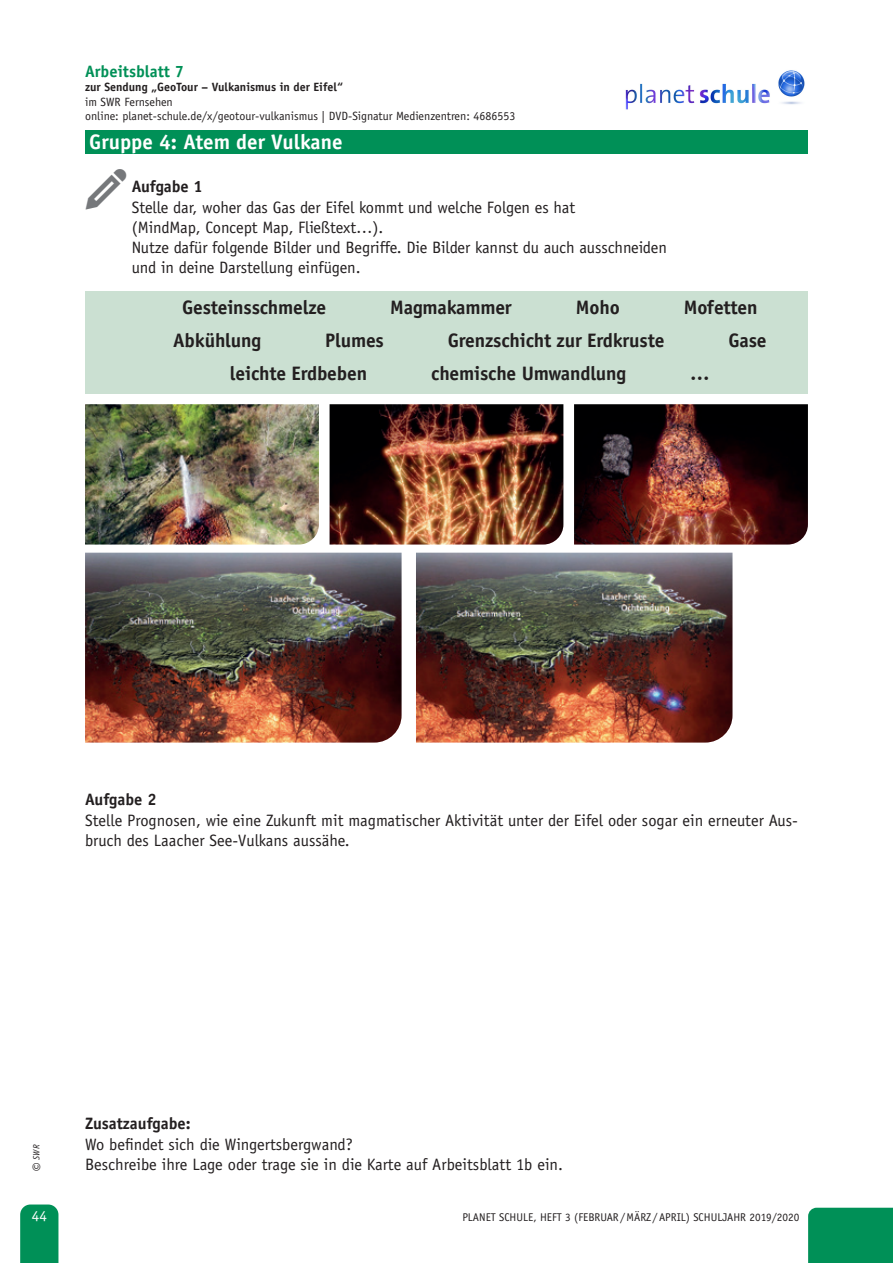
<style>
.page{position:relative;width:893px;height:1263px;background:#fff}
.page>*{position:absolute;margin:0;border:0;box-sizing:border-box;transform-origin:0 0}
.t1{font:700 21px "Officina Sans Std";color:#fff}
.t2{font:700 19.5px "Officina Sans Std";letter-spacing:-.01em;color:#231f20}
.t3{font:16.5px/20.2px "Officina Sans Std";letter-spacing:-.005em;color:#231f20}
.t4{font:700 16.5px "Officina Sans Std";color:#231f20}
.t5{font:700 16.5px "Officina Sans Std";color:#009057}
.t6{font:15px "Officina Sans Std";color:#fff}
.t7{font:12px/14.4px "Officina Sans Std";color:#231f20}
.t8{font:700 12px "Officina Sans Std";color:#231f20}
.t9{font:11.25px "Officina Sans Std";color:#231f20}
.t10{font:italic 9px "Officina Sans Std";color:#231f20}
.s1{font-size:16.5px}
</style>
<div class="page">
<div style="left:85px;top:291px;width:723px;height:37px;background:#cbe0d2"></div>
<div style="left:85px;top:324px;width:723px;height:37px;background:#cbe0d2"></div>
<div style="left:85px;top:357px;width:723px;height:37px;background:#cbe0d2"></div>
<div style="left:85px;top:130px;width:723px;height:23px;background:#009057"></div>
<div style="left:20px;top:1204px;width:38px;height:59px;background:#009057"></div>
<div style="left:808px;top:1208px;width:85px;height:55px;background:#009057"></div>
<img style="left:85px;top:404px;width:234px;height:140px">
<img style="left:330px;top:404px;width:233px;height:140px">
<img style="left:574px;top:404px;width:234px;height:140px">
<img style="left:85px;top:553px;width:317px;height:189px">
<img style="left:416px;top:553px;width:316px;height:189px">
<img style="left:625px;top:70px;width:180px;height:40px">
<p class="t5" style="left:85px;top:61px;width:100px">Arbeitsblatt 7</p>
<p class="t8" style="left:85px;top:80px;width:260px">zur Sendung „GeoTour – Vulkanismus in der Eifel“</p>
<p class="t7" style="left:85px;top:94px;width:432px">im SWR Fernsehen<br>online: planet-schule.de/x/geotour-vulkanismus | DVD-Signatur Medienzentren: 4686553</p>
<p class="t1" style="left:89px;top:129px;width:255px">Gruppe 4: Atem der Vulkane</p>
<p class="t4" style="left:132px;top:177px;width:72px">Aufgabe 1</p>
<p class="t3" style="left:132px;top:197px;width:537px">Stelle dar, woher das Gas der Eifel kommt und welche Folgen es hat<br>(MindMap, Concept Map, Fließtext…).<br>Nutze dafür folgende Bilder und Begriffe. Die Bilder kannst du auch ausschneiden und in deine Darstellung einfügen.</p>
<p class="t2" style="left:182px;top:295px;width:146px">Gesteinsschmelze</p>
<p class="t2" style="left:390px;top:295px;width:123px">Magmakammer</p>
<p class="t2" style="left:576px;top:295px;width:45px">Moho</p>
<p class="t2" style="left:684px;top:295px;width:75px">Mofetten</p>
<p class="t2" style="left:173px;top:328px;width:90px">Abkühlung</p>
<p class="t2" style="left:325px;top:328px;width:60px">Plumes</p>
<p class="t2" style="left:448px;top:328px;width:218px">Grenzschicht zur Erdkruste</p>
<p class="t2" style="left:729px;top:328px;width:40px">Gase</p>
<p class="t2" style="left:230px;top:361px;width:139px">leichte Erdbeben</p>
<p class="t2" style="left:431px;top:361px;width:196px">chemische Umwandlung</p>
<p class="t2" style="left:690px;top:361px;width:21px">…</p>
<p class="t4" style="left:85px;top:789px;width:73px">Aufgabe 2</p>
<p class="t3" style="left:85px;top:810px;width:715px">Stelle Prognosen, wie eine Zukunft mit magmatischer Aktivität unter der Eifel oder sogar ein erneuter Aus&shy;bruch des Laacher See-Vulkans aussähe.</p>
<p class="t10" style="left:31px;top:1172px;width:28px;rotate:-90deg"><span class="s1">©</span> SWR</p>
<p class="t6" style="left:32px;top:1207px;width:16px">44</p>
<p class="t4" style="left:85px;top:1113px;width:107px">Zusatzaufgabe:</p>
<p class="t3" style="left:85px;top:1134px;width:480px">Wo befindet sich die Wingertsbergwand?<br>Beschreibe ihre Lage oder trage sie in die Karte auf Arbeitsblatt 1b ein.</p>
<p class="t9" style="left:462px;top:1211px;width:339px">PLANET SCHULE, HEFT 3 (FEBRUAR/MÄRZ /APRIL) SCHULJAHR 2019/2020</p>
</div>
